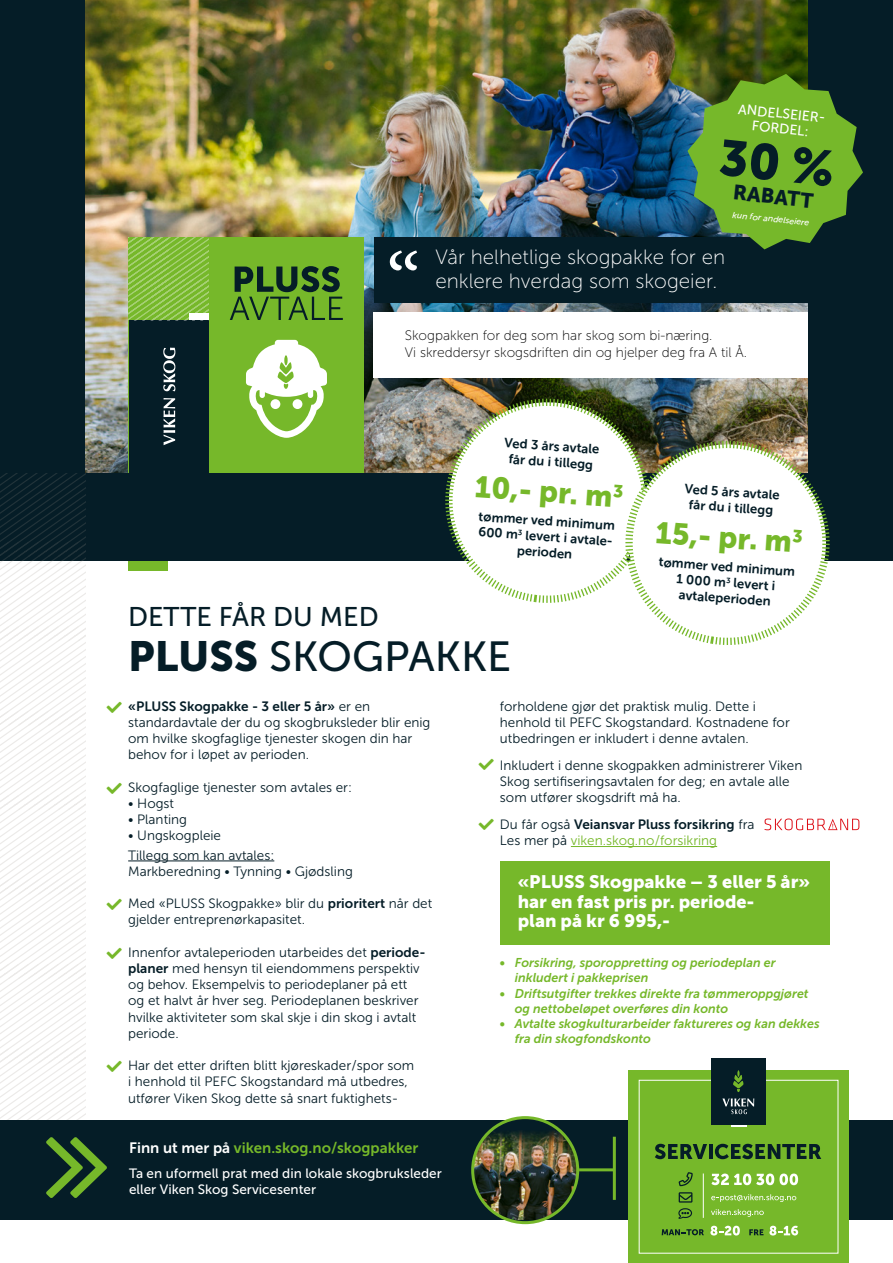
<style>
.page{position:relative;width:893px;height:1263px;background:#fff}
.page>*{position:absolute;margin:0;border:0;box-sizing:border-box;transform-origin:0 0}
.t1{font:42px "Museo Sans 500";color:#051d27}
.t2{font:30px "Museo Sans 900";color:#76b82a}
.t3{font:27px "Museo Sans 500";color:#051d27}
.t4{font:20.7px/23.2px "Museo Sans 100";color:#fff}
.t5{font:20.7px "Museo Sans 900";color:#051d27}
.t6{font:18px/19.5px "Museo Sans 900";color:#fff}
.t7{font:15px "Museo Sans 700";color:#76b82a}
.t8{font:13.8px/16.5px "Museo Sans 100";color:#000}
.t9{font:13.8px/15.1px "Museo Sans 500";color:#fff;text-align:center}
.t10{font:13.5px/16.2px "Museo Sans 300";color:#051d27}
.t11{font:13.5px/16.2px "Museo Sans 500";color:#fff}
.t12{font:13.5px "Museo Sans 700";color:#051d27}
.t13{font:13.5px "Museo Sans 300";color:#76b82a}
.t14{font:13.05px/15.8px "Museo Sans 700";color:#051d27;text-align:center}
.t15{font:italic 12.75px/15.3px "Museo Sans 700";color:#76b82a}
.t16{font:italic 8.7px "Museo Sans 500";color:#fff}
.s1{font-family:"Museo Sans 900"}
.s2{font-family:"Museo Sans 300"}
.s3{font-family:"Museo Sans 700"}
.s4{color:#fff}
.s5{color:#051d27}
</style>
<div class="page">
<div style="left:128px;top:560px;width:39px;height:11px;background:#76b82a"></div>
<div style="left:0;top:0;width:893px;height:560px;background:#051d27"></div>
<img style="left:85px;top:0;width:723px;height:473px">
<div style="left:374px;top:238px;width:449px;height:65px;background:#051d27"></div>
<svg style="left:390px;top:250px;width:27px;height:20px"></svg>
<div style="left:374px;top:312px;width:434px;height:65px;background:#fff"></div>
<div style="left:129px;top:238px;width:235px;height:235px;background:#76b82a"></div>
<div style="left:129px;top:320px;width:80px;height:153px;background:#051d27"></div>
<svg style="left:164px;top:398px;width:11px;height:47px"></svg>
<svg style="left:163px;top:348px;width:12px;height:43px"></svg>
<svg style="left:129px;top:238px;width:79px;height:82px"></svg>
<svg style="left:230px;top:266px;width:113px;height:54px"></svg>
<div style="left:189px;top:313px;width:20px;height:7px;background:#fff"></div>
<svg style="left:246px;top:340px;width:81px;height:98px"></svg>
<hr style="left:128px;top:860px;width:146px;height:1px;background:#051d27">
<hr style="left:571px;top:846px;width:146px;height:1px;background:#76b82a">
<div style="left:0;top:1120px;width:893px;height:100px;background:#051d27"></div>
<div style="left:628px;top:1070px;width:221px;height:193px;background:#76b82a"></div>
<svg style="left:679px;top:1172px;width:14px;height:14px"></svg>
<svg style="left:678px;top:1208px;width:14px;height:11px"></svg>
<svg style="left:679px;top:1192px;width:13px;height:10px"></svg>
<hr style="left:703px;top:1173px;width:1px;height:45px;background:#fff">
<div style="left:711px;top:1059px;width:54px;height:66px;background:#051d27"></div>
<svg style="left:731px;top:1125px;width:16px;height:2px"></svg>
<svg style="left:722px;top:1098px;width:32px;height:16px"></svg>
<svg style="left:733px;top:1070px;width:11px;height:22px"></svg>
<svg style="left:655px;top:1144px;width:52px;height:15px"></svg>
<hr style="left:709px;top:1144px;width:3px;height:15px;background:#051d27">
<svg style="left:715px;top:1144px;width:106px;height:15px"></svg>
<svg style="left:711px;top:1173px;width:87px;height:12px"></svg>
<svg style="left:711px;top:1194px;width:85px;height:8px"></svg>
<svg style="left:711px;top:1209px;width:53px;height:8px"></svg>
<svg style="left:662px;top:1229px;width:42px;height:6px"></svg>
<svg style="left:749px;top:1229px;width:14px;height:6px"></svg>
<svg style="left:710px;top:1226px;width:30px;height:9px"></svg>
<svg style="left:769px;top:1226px;width:29px;height:9px"></svg>
<svg style="left:473px;top:1117px;width:105px;height:106px"></svg>
<img style="left:473px;top:1131px;width:105px;height:89px">
<div style="left:471px;top:1116px;width:108px;height:108px;border:3px solid #76b82a;border-radius:50%"></div>
<hr style="left:613px;top:1137px;width:3px;height:63px;background:#76b82a">
<hr style="left:579px;top:1168px;width:35px;height:3px;background:#76b82a">
<svg style="left:443px;top:396px;width:390px;height:249px"></svg>
<div style="left:500px;top:861px;width:330px;height:83px;background:#76b82a"></div>
<svg style="left:764px;top:818px;width:95px;height:12px"></svg>
<svg style="left:0;top:473px;width:122px;height:725px"></svg>
<svg style="left:687px;top:74px;width:176px;height:175px"></svg>
<p class="t9" style="left:739px;top:101px;width:89px;rotate:6deg">ANDELSEIER-<br>FORDEL:</p>
<h3 class="t5" style="left:734px;top:181px;width:82px;rotate:6deg">RABATT</h3>
<p class="t16" style="left:733px;top:210px;width:79px;rotate:6deg">kun for andelseiere</p>
<h3 class="t4" style="left:435px;top:246px;width:291px">Vår helhetlige skogpakke for en enklere hverdag som skogeier.</h3>
<p class="t8" style="left:405px;top:327px;width:344px">Skogpakken for deg som har skog som bi-næring.<br>Vi skreddersyr skogsdriften din og hjelper deg fra A til Å.</p>
<p class="t14" style="left:505px;top:435px;width:97px;rotate:4deg">Ved 3 års avtale får du i tillegg</p>
<h2 class="t2" style="left:476px;top:469px;width:150px;rotate:4deg">10,- pr. m<sup>3</sup></h2>
<p class="t14" style="left:479px;top:508px;width:138px;rotate:4deg">tømmer ved minimum<br>600 m<sup>3</sup> levert i avtale&shy;perioden</p>
<h3 class="t3" style="left:128px;top:602px;width:252px">DETTE FÅR DU MED</h3>
<h1 class="t1" style="left:128px;top:633px;width:385px"><span class="s1">PLUSS</span> SKOGPAKKE</h1>
<p class="t14" style="left:685px;top:481px;width:97px;rotate:4deg">Ved 5 års avtale får du i tillegg</p>
<h2 class="t2" style="left:657px;top:515px;width:149px;rotate:4deg">15,- pr. m<sup>3</sup></h2>
<p class="t14" style="left:659px;top:554px;width:138px;rotate:4deg">tømmer ved minimum<br>1 000 m<sup>3</sup> levert i avtaleperioden</p>
<p class="t12" style="left:128px;top:698px;width:243px">«PLUSS Skogpakke - 3 eller 5 år» <span class="s2">er en</span></p>
<p class="t10" style="left:128px;top:714px;width:304px">standardavtale der du og skogbruksleder blir enig om hvilke skogfaglige tjenester skogen din har behov for i løpet av perioden.</p>
<p class="t10" style="left:128px;top:779px;width:225px">Skogfaglige tjenester som avtales er:</p>
<p class="t10" style="left:128px;top:795px;width:47px">• Hogst</p>
<p class="t10" style="left:128px;top:811px;width:60px">• Planting</p>
<p class="t10" style="left:128px;top:826px;width:148px;line-height:19.2px">• Ungskogpleie<br>Tillegg som kan avtales:</p>
<p class="t10" style="left:128px;top:863px;width:226px">Markberedning • Tynning • Gjødsling</p>
<p class="t10" style="left:128px;top:895px;width:306px">Med «PLUSS Skogpakke» blir du <span class="s3">prioritert</span> når det gjelder entreprenørkapasitet.</p>
<p class="t10" style="left:128px;top:944px;width:299px">Innenfor avtaleperioden utarbeides det <span class="s3">periode&shy;planer</span> med hensyn til eiendommens perspektiv og behov. Eksempelvis to periodeplaner på ett og et halvt år hver seg. Periodeplanen beskriver hvilke aktiviteter som skal skje i din skog i avtalt periode.</p>
<p class="t10" style="left:128px;top:1057px;width:288px">Har det etter driften blitt kjøreskader / spor som i henhold til PEFC Skogstandard må utbedres, utfører Viken Skog dette så snart fuktighets-</p>
<p class="t7" style="left:129px;top:1139px;width:291px"><span class="s4">Finn ut mer på</span> viken.skog.no/skogpakker</p>
<p class="t11" style="left:129px;top:1165px;width:314px">Ta en uformell prat med din lokale skogbruksleder eller Viken Skog Servicesenter</p>
<p class="t10" style="left:500px;top:698px;width:291px">forholdene gjør det praktisk mulig. Dette i henhold til PEFC Skogstandard. Kostnadene for utbedringen er inkludert i denne avtalen.</p>
<p class="t10" style="left:500px;top:757px;width:304px">Inkludert i denne skogpakken administrerer Viken<br>Skog sertifiseringsavtalen for deg; en avtale alle som utfører skogsdrift må ha.</p>
<p class="t12" style="left:500px;top:817px;width:256px"><span class="s2">Du får også</span> Veiansvar Pluss forsikring <span class="s2">fra</span></p>
<p class="t13" style="left:500px;top:833px;width:219px"><span class="s5">Les mer på</span> viken.skog.no/forsikring</p>
<h3 class="t6" style="left:518px;top:872px;width:294px">«PLUSS Skogpakke – 3 eller 5 år» har en fast pris pr. periode-<br>plan på kr 6 995,-</h3>
<p class="t15" style="left:515px;top:955px;width:262px;text-indent:-15px">• Forsikring, sporoppretting og periodeplan er inkludert i pakkeprisen</p>
<p class="t15" style="left:515px;top:985px;width:295px;text-indent:-15px">• Driftsutgifter trekkes direkte fra tømmeroppgjøret og nettobeløpet overføres din konto</p>
<p class="t15" style="left:515px;top:1016px;width:306px;text-indent:-15px">• Avtalte skogkulturarbeider faktureres og kan dekkes fra din skogfondskonto</p>
</div>
